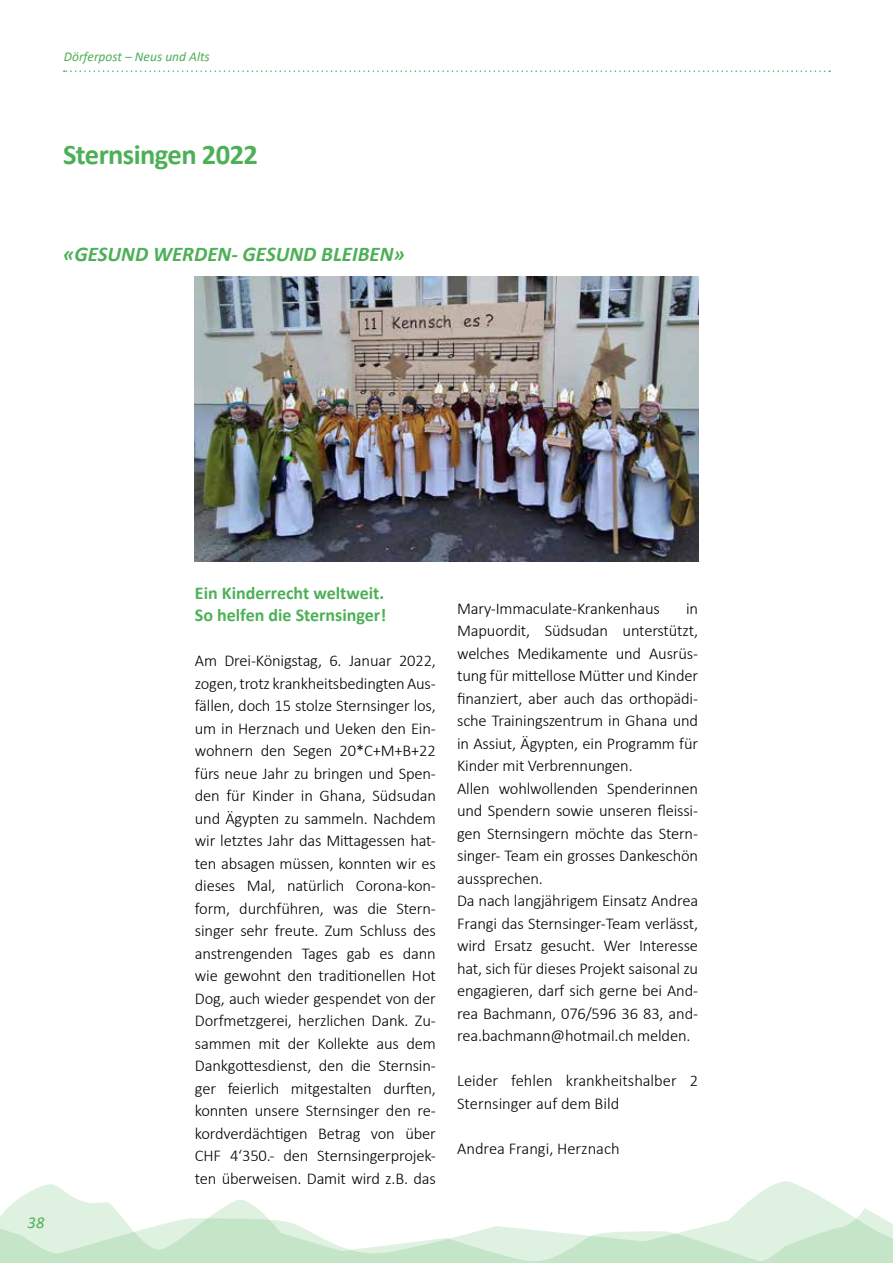
<style>
.page{position:relative;width:893px;height:1263px;background:#fff}
.page>*{position:absolute;margin:0;border:0;box-sizing:border-box;transform-origin:0 0}
.t1{font:700 28.5px "Calibri";letter-spacing:-.02em;color:#4db057}
.t2{font:italic 700 21px "Calibri";color:#4db057}
.t3{font:700 18px/22.5px "Calibri";color:#4db057}
.t4{font:300 16.5px/22.5px "Calibri";letter-spacing:-.01em;color:#000}
.t5{font:italic 16.5px "Calibri";color:#4db057}
.t6{font:italic 13.5px "Calibri";color:#4db057}
</style>
<div class="page">
<svg style="left:0;top:1181px;width:893px;height:82px"></svg>
<svg style="left:64px;top:70px;width:766px;height:2px"></svg>
<img style="left:195px;top:276px;width:503px;height:285px">
<p class="t6" style="left:64px;top:47px;width:148px">Dörferpost – Neus und Alts</p>
<h1 class="t1" style="left:63px;top:134px;width:196px">Sternsingen 2022</h1>
<p class="t2" style="left:63px;top:239px;width:343px">«GESUND WERDEN- GESUND BLEIBEN»</p>
<p class="t5" style="left:28px;top:1210px;width:18px">38</p>
<p class="t3" style="left:195px;top:581px;width:193px">Ein Kinderrecht weltweit.<br>So helfen die Sternsinger!</p>
<p class="t4" style="left:195px;top:649px;width:243px;text-align:justify">Am Drei-Königstag, 6. Januar 2022, zogen, trotz krankheitsbedingten Aus&shy;fällen, doch 15 stolze Sternsinger los, um in Herznach und Ueken den Ein&shy;wohnern den Segen 20*C+M+B+22 fürs neue Jahr zu bringen und Spen&shy;den für Kinder in Ghana, Südsudan und Ägypten zu sammeln. Nachdem wir letztes Jahr das Mittagessen hat&shy;ten absagen müssen, konnten wir es dieses Mal, natürlich Corona-kon&shy;form, durchführen, was die Stern&shy;singer sehr freute. Zum Schluss des anstrengenden Tages gab es dann wie gewohnt den traditionellen Hot Dog, auch wieder gespendet von der Dorfmetzgerei, herzlichen Dank. Zu&shy;sammen mit der Kollekte aus dem Dankgottesdienst, den die Sternsin&shy;ger feierlich mitgestalten durften, konnten unsere Sternsinger den re&shy;kordverdächtigen Betrag von über CHF 4‘350.- den Sternsingerprojek&shy;ten überweisen. Damit wird z.B. das</p>
<p class="t4" style="left:457px;top:597px;width:204px">Mary-Immaculate-Krankenhaus</p>
<p class="t4" style="left:457px;top:597px;width:243px;text-indent:229px">in Mapuordit, Südsudan unterstützt, welches Medikamente und Ausrüs&shy;tung für mittellose Mütter und Kinder finanziert, aber auch das orthopädi&shy;sche Trainingszentrum in Ghana und in Assiut, Ägypten, ein Programm für Kinder mit Verbrennungen.<br>Allen wohlwollenden Spenderinnen und Spendern sowie unseren fleissi&shy;gen Sternsingern möchte das Stern&shy;singer- Team ein grosses Dankeschön aussprechen.<br>Da nach langjährigem Einsatz Andrea Frangi das Sternsinger-Team verlässt, wird Ersatz gesucht. Wer Interesse hat, sich für dieses Projekt saisonal zu engagieren, darf sich gerne bei And&shy;rea Bachmann, 076/596 36 83, and&shy;rea.bachmann@hotmail.ch melden.</p>
<p class="t4" style="left:457px;top:1069px;width:242px">Leider fehlen krankheitshalber 2<br>Sternsinger auf dem Bild</p>
<p class="t4" style="left:457px;top:1137px;width:164px">Andrea Frangi, Herznach</p>
</div>
